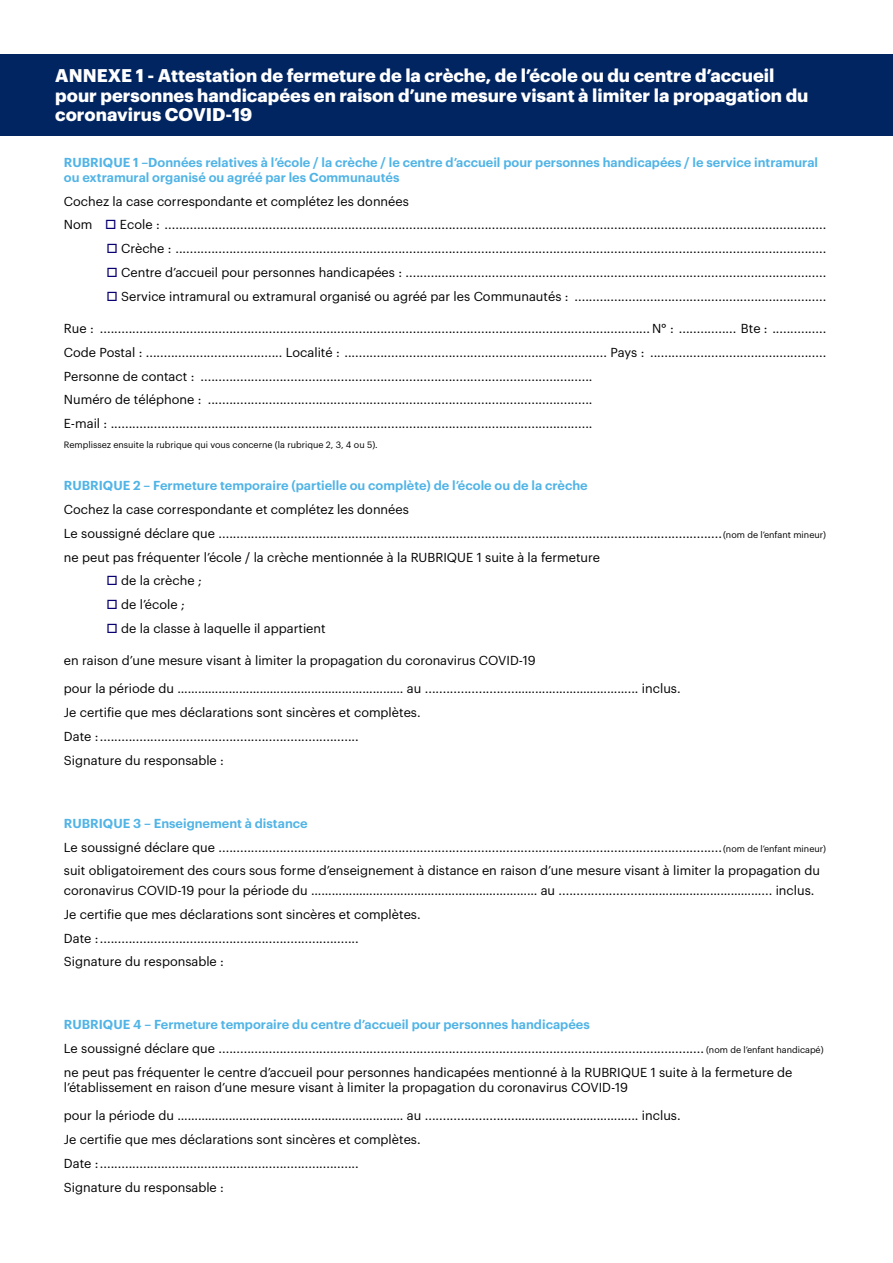
<style>
.page{position:relative;width:893px;height:1263px;background:#fff}
.page>*{position:absolute;margin:0;border:0;box-sizing:border-box;transform-origin:0 0}
.t1{font:700 18px/19.4px "Graphik";color:#fff}
.t2{font:12.75px/23.9px "Graphik";color:#000}
.t3{font:600 12.75px/15.3px "Graphik";color:#51b4e6}
.t4{font:9px "Graphik";color:#000}
.s1{color:#080070}
.s2{font-size:9px}
.s3{font-weight:600;color:#51b4e6}
</style>
<div class="page">
<div style="left:0;top:54px;width:893px;height:81px;background:#002561"></div>
<h1 class="t1" style="left:55px;top:65px;width:755px">ANNEXE 1 - Attestation de fermeture de la crèche, de l’école ou du centre d’accueil pour personnes handicapées en raison d’une mesure visant à limiter la propagation du coronavirus COVID-19</h1>
<p class="t3" style="left:64px;top:153px;width:756px">RUBRIQUE 1 –Données relatives à l’école / la crèche / le centre d’accueil pour personnes handicapées / le service intramural ou extramural organisé ou agréé par les Communautés</p>
<p class="t2" style="left:64px;top:188px;width:764px">Cochez la case correspondante et complétez les données<br>Nom <span class="s1">□</span> Ecole : ........................................................................................................................................................................................</p>
<p class="t2" style="left:106px;top:236px;width:721px"><span class="s1">□</span> Crèche : .....................................................................................................................................................................................</p>
<p class="t2" style="left:106px;top:259px;width:721px"><span class="s1">□</span> Centre d’accueil pour personnes handicapées : .....................................................................................................................</p>
<p class="t2" style="left:106px;top:283px;width:721px"><span class="s1">□</span> Service intramural ou extramural organisé ou agréé par les Communautés : ......................................................................</p>
<p class="t2" style="left:64px;top:315px;width:764px">Rue : ......................................................................................................................................................... N° : ................ Bte : ...............<br>Code Postal : ...................................... Localité : ......................................................................... Pays : .................................................<br>Personne de contact : .............................................................................................................<br>Numéro de téléphone : ...........................................................................................................<br>E-mail : ......................................................................................................................................</p>
<p class="t4" style="left:64px;top:438px;width:315px">Remplissez ensuite la rubrique qui vous concerne (la rubrique 2, 3, 4 ou 5).</p>
<p class="t3" style="left:64px;top:477px;width:525px">RUBRIQUE 2 – Fermeture temporaire (partielle ou complète) de l’école ou de la crèche</p>
<p class="t2" style="left:64px;top:496px;width:764px">Cochez la case correspondante et complétez les données<br>Le soussigné déclare que ............................................................................................................................................<span class="s2">(nom de l’enfant mineur) </span>ne peut pas fréquenter l’école / la crèche mentionnée à la RUBRIQUE 1 suite à la fermeture</p>
<p class="t2" style="left:106px;top:568px;width:97px"><span class="s1">□</span> de la crèche ;</p>
<p class="t2" style="left:106px;top:592px;width:80px"><span class="s1">□</span> de l’école ;</p>
<p class="t2" style="left:106px;top:615px;width:221px"><span class="s1">□</span> de la classe à laquelle il appartient</p>
<p class="t2" style="left:64px;top:645px;width:618px;line-height:28px">en raison d’une mesure visant à limiter la propagation du coronavirus COVID-19<br>pour la période du ………………………………………………………… au .........................……………………………... inclus.</p>
<p class="t2" style="left:64px;top:699px;width:358px">Je certifie que mes déclarations sont sincères et complètes.<br>Date :........................................................................<br>Signature du responsable :</p>
<p class="t2" style="left:64px;top:810px;width:764px"><span class="s3">RUBRIQUE 3 – Enseignement à distance<br></span>Le soussigné déclare que ............................................................................................................................................<span class="s2">(nom de l’enfant mineur) </span>suit obligatoirement des cours sous forme d’enseignement à distance en raison d’une mesure visant à limiter la propagation du</p>
<p class="t2" style="left:64px;top:877px;width:752px">coronavirus COVID-19 pour la période du ………………………………………………………… au .........................……………………………... inclus.<br>Je certifie que mes déclarations sont sincères et complètes.<br>Date :........................................................................<br>Signature du responsable :</p>
<p class="t2" style="left:64px;top:1012px;width:761px"><span class="s3">RUBRIQUE 4 – Fermeture temporaire du centre d’accueil pour personnes handicapées<br></span>Le soussigné déclare que ....................................................................................................................................... <span class="s2">(nom de l’enfant handicapé) </span>ne peut pas fréquenter le centre d’accueil pour personnes handicapées mentionné à la RUBRIQUE 1 suite à la fermeture de</p>
<p class="t2" style="left:64px;top:1073px;width:618px;line-height:28px">l’établissement en raison d’une mesure visant à limiter la propagation du coronavirus COVID-19<br>pour la période du ………………………………………………………… au .........................……………………………... inclus.</p>
<p class="t2" style="left:64px;top:1126px;width:358px">Je certifie que mes déclarations sont sincères et complètes.<br>Date :........................................................................<br>Signature du responsable :</p>
</div>
